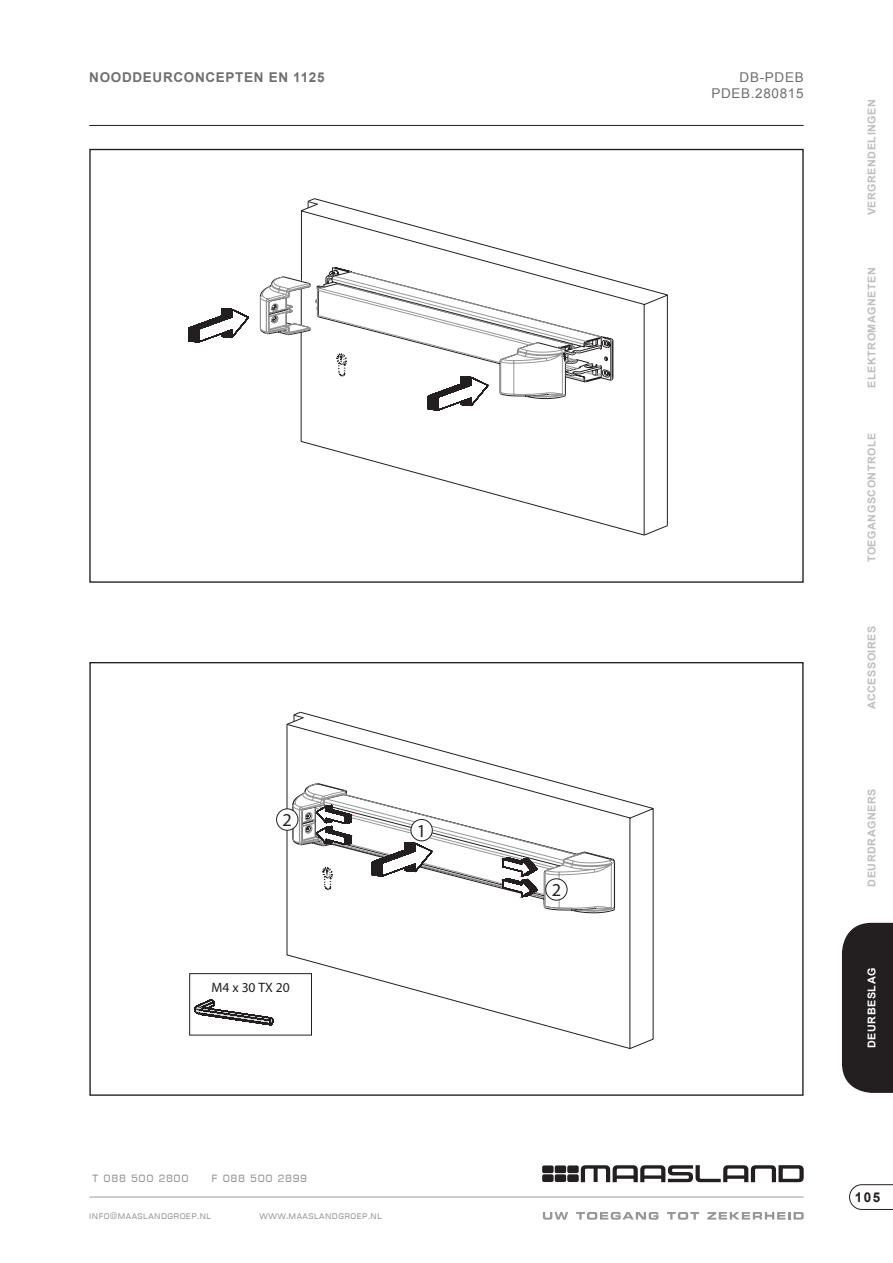
<style>
.page{position:relative;width:893px;height:1263px;background:#fff}
.page>*{position:absolute;margin:0;border:0;box-sizing:border-box;transform-origin:0 0}
.t1{font:ultra-condensed 18.15px "Univers";color:#231f20}
.t2{font:300 13.65px "Univers";color:#231f20}
.t3{font:700 13.5px "Arial";letter-spacing:.05em;color:#6d6f71}
.t4{font:13.5px/16.2px "Arial";letter-spacing:.05em;color:#6d6f71;text-align:right}
.t5{font:700 13.5px "Arial";color:#231f20}
.t6{font:12.75px "Eurostile DCD";letter-spacing:.05em;color:#949698}
.t7{font:700 10.8px "Arial";letter-spacing:.05em;color:#bcbec0}
.t8{font:700 10.8px "Arial";letter-spacing:.05em;color:#fff}
.t9{font:9.75px "Eurostile DCD";letter-spacing:.05em;color:#949698}
</style>
<div class="page">
<svg style="left:188px;top:308px;width:61px;height:35px"></svg>
<svg style="left:307px;top:198px;width:11px;height:10px"></svg>
<svg style="left:301px;top:209px;width:367px;height:327px"></svg>
<svg style="left:260px;top:267px;width:353px;height:144px"></svg>
<svg style="left:286px;top:711px;width:368px;height:338px"></svg>
<svg style="left:292px;top:783px;width:323px;height:130px"></svg>
<div style="left:277px;top:809px;width:21px;height:21px;background:#fff;border-radius:50%"></div>
<div style="left:276px;top:808px;width:22px;height:22px;border:1px solid #231f20;border-radius:50%"></div>
<svg style="left:194px;top:999px;width:80px;height:27px"></svg>
<div style="left:189px;top:973px;width:123px;height:62px;border:1px solid #231f20"></div>
<div style="left:842px;top:923px;width:51px;height:170px;background:#231f20"></div>
<hr style="left:89px;top:125px;width:715px;height:1px;background:#231f20">
<svg style="left:543px;top:1212px;width:25px;height:8px"></svg>
<svg style="left:576px;top:1212px;width:82px;height:8px"></svg>
<svg style="left:667px;top:1212px;width:32px;height:8px"></svg>
<svg style="left:707px;top:1212px;width:97px;height:7px"></svg>
<svg style="left:542px;top:1165px;width:262px;height:17px"></svg>
<svg style="left:849px;top:1184px;width:44px;height:26px"></svg>
<hr style="left:89px;top:1196px;width:715px;height:2px;background:#bcbec0">
<p class="t3" style="left:89px;top:68px;width:237px">NOODDEURCONCEPTEN EN 1125</p>
<p class="t4" style="left:711px;top:69px;width:94px">DB-PDEB<br>PDEB.280815</p>
<h1 class="t1" style="left:283px;top:809px;width:11px">2</h1>
<p class="t2" style="left:212px;top:979px;width:80px">M4 x 30 TX 20</p>
<h1 class="t1" style="left:417px;top:819px;width:11px">1</h1>
<p class="t6" style="left:92px;top:1171px;width:98px">t 088 500 2800</p>
<p class="t6" style="left:212px;top:1171px;width:97px">f 088 500 2899</p>
<p class="t9" style="left:89px;top:1210px;width:123px">info@maaslandgroep.nl</p>
<p class="t9" style="left:259px;top:1210px;width:124px">www.maaslandgroep.nl</p>
<h1 class="t1" style="left:552px;top:879px;width:11px">2</h1>
<p class="t7" style="left:865px;top:215px;width:118px;rotate:-90deg">VERGRENDELINGEN</p>
<p class="t7" style="left:865px;top:388px;width:122px;rotate:-90deg">ELEKTROMAGNETEN</p>
<p class="t7" style="left:865px;top:562px;width:131px;rotate:-90deg">TOEGANGSCONTROLE</p>
<p class="t7" style="left:865px;top:709px;width:85px;rotate:-90deg">ACCESSOIRES</p>
<p class="t7" style="left:865px;top:887px;width:99px;rotate:-90deg">DEURDRAGNERS</p>
<p class="t8" style="left:865px;top:1048px;width:82px;rotate:-90deg">DEURBESLAG</p>
<p class="t5" style="left:855px;top:1188px;width:27px">105</p>
</div>
